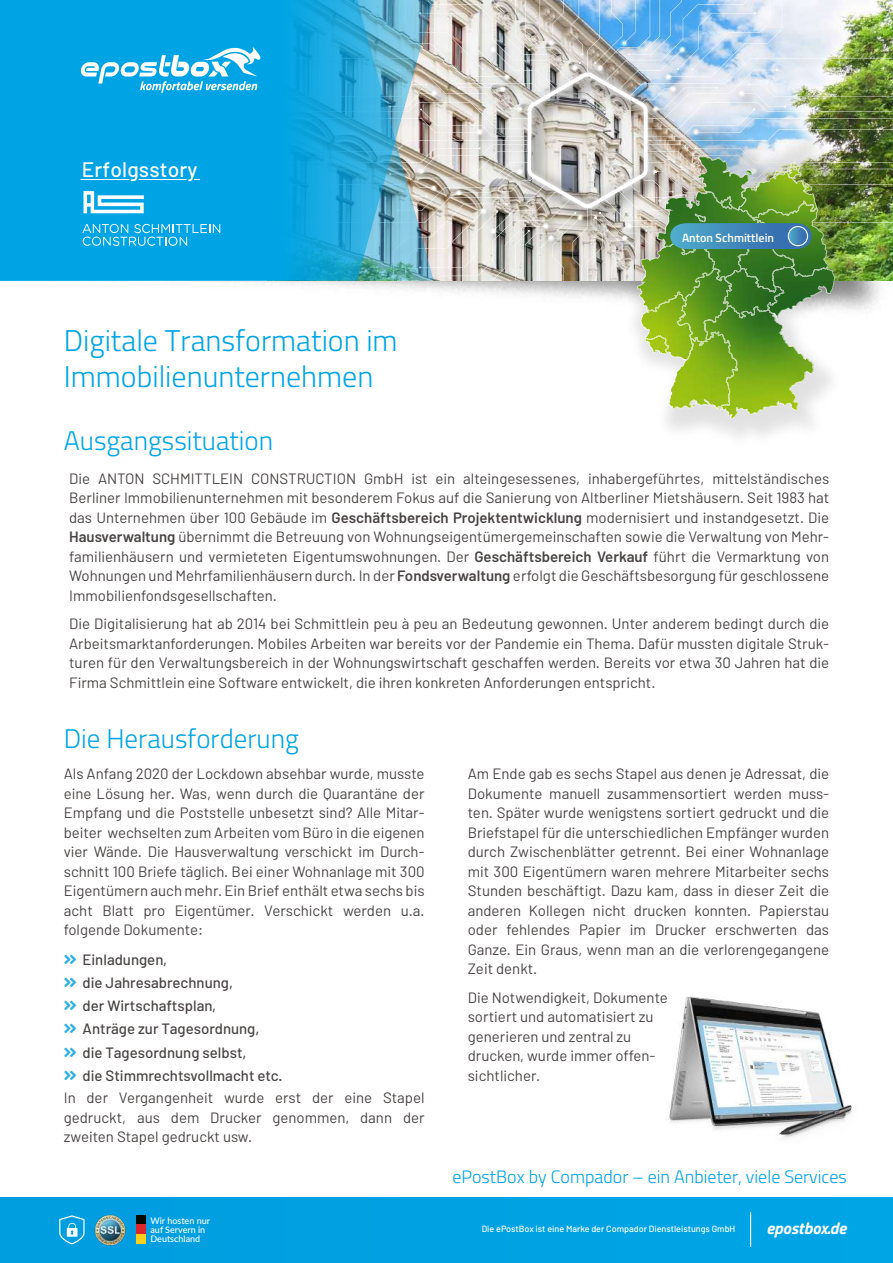
<style>
.page{position:relative;width:893px;height:1263px;background:#fff}
.page>*{position:absolute;margin:0;border:0;box-sizing:border-box;transform-origin:0 0}
.t1{font:300 30px/36px "Titillium";color:#00a5e5}
.t2{font:300 27px "Titillium";color:#00a5e5}
.t3{font:500 21px "Barlow";letter-spacing:.01em;color:#fff}
.t4{font:300 18px "Titillium";color:#00a4e4}
.t5{font:italic 700 16.5px "Titillium";color:#fff}
.t6{font:15px/19.5px "Barlow";color:#494444;text-align:justify}
.t7{font:500 15px/23.2px "Barlow";color:#494444}
.t8{font:600 12px "Titillium";color:#fff}
.t9{font:500 9px "Barlow";color:#fff}
.t10{font:500 9px/9px "Lato";color:#fff}
.s1{font-weight:600}
</style>
<div class="page">
<div style="left:0;top:0;width:81px;height:281px;background:#00a4e4"></div>
<svg style="left:637px;top:281px;width:198px;height:138px"></svg>
<img style="left:81px;top:0;width:812px;height:281px">
<div style="left:0;top:1198px;width:893px;height:65px;background:#00a1e2"></div>
<hr style="left:750px;top:1212px;width:1px;height:34px;background:#fff">
<img style="left:94px;top:1214px;width:32px;height:32px">
<div style="left:136px;top:1215px;width:9px;height:9px;background:#060a02"></div>
<div style="left:136px;top:1224px;width:9px;height:10px;background:#d9272c"></div>
<div style="left:136px;top:1234px;width:9px;height:9px;background:#fccf1d"></div>
<svg style="left:59px;top:1215px;width:26px;height:29px"></svg>
<img style="left:668px;top:996px;width:185px;height:142px">
<h3 class="t3" style="left:82px;top:156px;width:117px">Erfolgsstory</h3>
<h1 class="t1" style="left:64px;top:321px;width:335px">Digitale Transformation im<br>Immobilienunternehmen</h1>
<h2 class="t2" style="left:64px;top:420px;width:211px">Ausgangssituation</h2>
<p class="t8" style="left:682px;top:228px;width:94px">Anton Schmittlein</p>
<p class="t6" style="left:69px;top:468px;width:762px">Die ANTON SCHMITTLEIN CONSTRUCTION GmbH ist ein alteingesessenes, inhabergeführtes, mittelständisches Berliner Immobilienunternehmen mit besonderem Fokus auf die Sanierung von Altberliner Mietshäusern. Seit 1983 hat das Unternehmen über 100 Gebäude im <span class="s1">Geschäftsbereich Projektentwicklung</span> modernisiert und instandgesetzt. Die <span class="s1">Hausverwaltung</span> übernimmt die Betreuung von Wohnungseigentümergemeinschaften sowie die Verwaltung von Mehr&shy;familienhäusern und vermieteten Eigentumswohnungen. Der <span class="s1">Geschäftsbereich Verkauf</span> führt die Vermarktung von Wohnungen und Mehrfamilienhäusern durch. In der <span class="s1">Fondsverwaltung</span> erfolgt die Geschäftsbesorgung für geschlossene Immobilienfondsgesellschaften.</p>
<p class="t6" style="left:69px;top:614px;width:762px">Die Digitalisierung hat ab 2014 bei Schmittlein peu à peu an Bedeutung gewonnen. Unter anderem bedingt durch die Arbeitsmarktanforderungen. Mobiles Arbeiten war bereits vor der Pandemie ein Thema. Dafür mussten digitale Struk&shy;turen für den Verwaltungsbereich in der Wohnungswirtschaft geschaffen werden. Bereits vor etwa 30 Jahren hat die Firma Schmittlein eine Software entwickelt, die ihren konkreten Anforderungen entspricht.</p>
<h2 class="t2" style="left:64px;top:718px;width:237px">Die Herausforderung</h2>
<p class="t6" style="left:64px;top:764px;width:362px">Als Anfang 2020 der Lockdown absehbar wurde, musste eine Lösung her. Was, wenn durch die Quarantäne der Empfang und die Poststelle unbesetzt sind? Alle Mitar&shy;beiter wechselten zum Arbeiten vom Büro in die eigenen vier Wände. Die Hausverwaltung verschickt im Durch&shy;schnitt 100 Briefe täglich. Bei einer Wohnanlage mit 300<br>Eigentümern auch mehr. Ein Brief enthält etwa sechs bis acht Blatt pro Eigentümer. Verschickt werden u.a. folgende Dokumente:</p>
<p class="t7" style="left:83px;top:947px;width:201px">Einladungen,<br>die Jahresabrechnung,<br>der Wirtschaftsplan,<br>Anträge zur Tagesordnung, die Tagesordnung selbst,<br>die Stimmrechtsvollmacht etc.</p>
<p class="t6" style="left:64px;top:1088px;width:362px">In der Vergangenheit wurde erst der eine Stapel gedruckt, aus dem Drucker genommen, dann der zweiten Stapel gedruckt usw.</p>
<p class="t6" style="left:468px;top:764px;width:363px">Am Ende gab es sechs Stapel aus denen je Adressat, die Dokumente manuell zusammensortiert werden muss&shy;ten. Später wurde wenigstens sortiert gedruckt und die Briefstapel für die unterschiedlichen Empfänger wurden durch Zwischenblätter getrennt. Bei einer Wohnanlage mit 300 Eigentümern waren mehrere Mitarbeiter sechs Stunden beschäftigt. Dazu kam, dass in dieser Zeit die anderen Kollegen nicht drucken konnten. Papierstau oder fehlendes Papier im Drucker erschwerten das Ganze. Ein Graus, wenn man an die verlorengegangene Zeit denkt.</p>
<p class="t6" style="left:468px;top:987px;width:202px;text-align:left">Die Notwendigkeit, Dokumente sortiert und automatisiert zu generieren und zentral zu drucken, wurde immer offen&shy;sichtlicher.</p>
<p class="t4" style="left:452px;top:1164px;width:396px">ePostBox by Compador – ein Anbieter, viele Services</p>
<p class="t5" style="left:766px;top:1215px;width:81px">epostbox.de</p>
<p class="t10" style="left:150px;top:1216px;width:61px">Wir hosten nur auf Servern in<br>Deutschland</p>
<p class="t9" style="left:482px;top:1223px;width:255px">Die ePostBox ist eine Marke der Compador Dienstleistungs GmbH</p>
</div>
